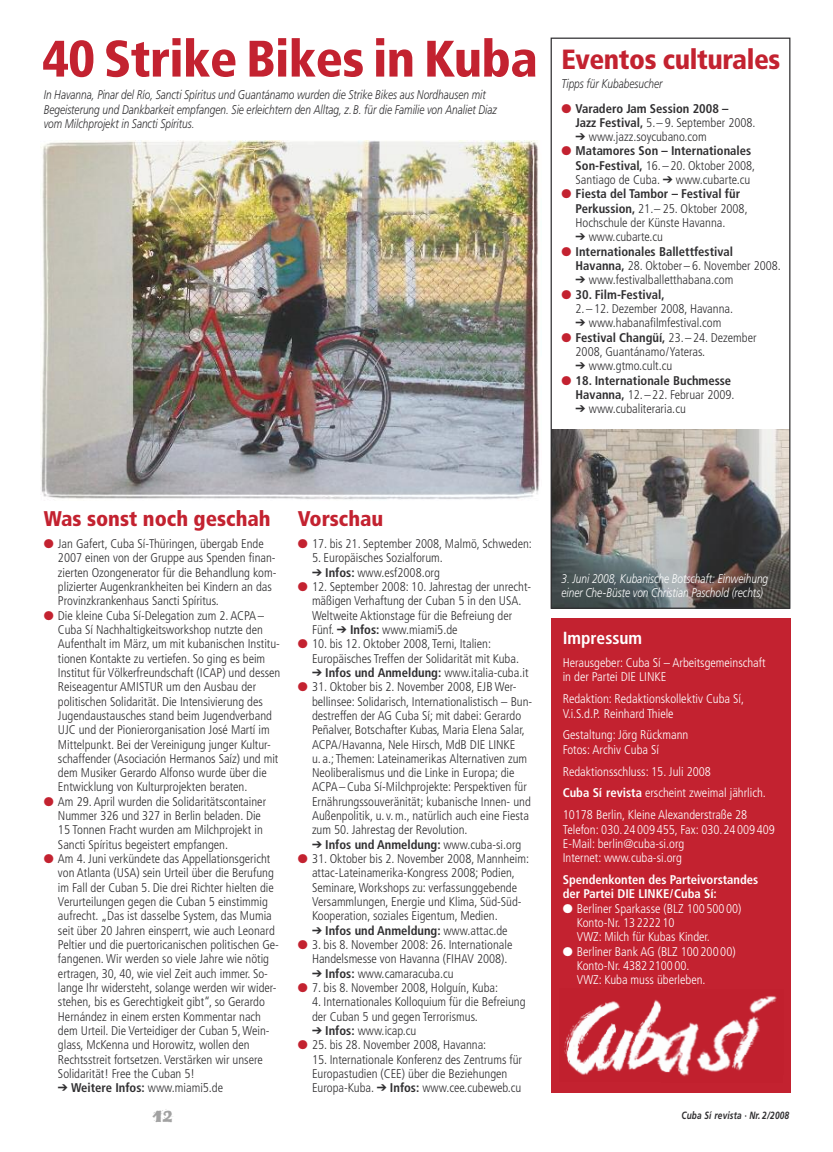
<style>
.page{position:relative;width:833px;height:1152px;background:#fff}
.page>*{position:absolute;margin:0;border:0;box-sizing:border-box;transform-origin:0 0}
.t1{font:900 condensed 51.25px "Frutiger";letter-spacing:-.01em;color:#c32230}
.t2{font:900 condensed 27.75px "Frutiger";letter-spacing:-.015em;color:#c32230}
.t3{font:900 condensed 21.25px "Frutiger";color:#c32230}
.t4{font:20px "Fajita ICG Mild";color:#a2a2a2}
.t5{font:700 condensed 17.5px "Frutiger";color:#fff}
.t6{font:300 condensed 12.62px/14.2px "Frutiger";color:#302f31}
.t7{font:300 condensed 12.62px/14.2px "Frutiger";color:#fff}
.t8{font:700 condensed 12.62px/14.4px "Frutiger";color:#302f31}
.t9{font:italic 300 12.62px/14.2px "Frutiger";color:#302f31;scale:.8 1}
.t10{font:italic 300 12.62px/14.2px "Frutiger";color:#fff;scale:.8 1}
.t11{font:700 condensed 12.62px/14.2px "Frutiger";color:#fff}
.t12{font:italic 700 10.5px "Frutiger";letter-spacing:.02em;color:#302f31;scale:.79 1}
.s1{color:#c32230}
.s2{font-weight:300}
.s3{font-family:"Carta";font-weight:400;font-stretch:normal;font-size:11.25px}
.s4{font-weight:700}
</style>
<div class="page">
<img style="left:41px;top:140px;width:499px;height:360px">
<div style="left:550px;top:618px;width:240px;height:474px;background:#c32230"></div>
<img style="left:564px;top:996px;width:213px;height:81px">
<img style="left:552px;top:429px;width:236px;height:178px">
<div style="left:550px;top:38px;width:240px;height:571px;border:1px solid #302f31"></div>
<h1 class="t1" style="left:42px;top:38px;width:497px">40 Strike Bikes in Kuba</h1>
<p class="t9" style="left:44px;top:89px;width:568px">In Havanna, Pinar del Río, Sancti Spíritus und Guantánamo wurden die Strike Bikes aus Nordhausen mit<br>Begeisterung und Dankbarkeit empfangen. Sie erleichtern den Alltag, z.B. für die Familie von Analiet Diaz vom Milchprojekt in Sancti Spíritus.</p>
<h2 class="t2" style="left:561px;top:48px;width:220px">Eventos culturales</h2>
<p class="t9" style="left:561px;top:78px;width:128px">Tipps für Kubabesucher</p>
<p class="t8" style="left:575px;top:102px;width:181px;text-indent:-14px"><span class="s1">●</span> Varadero Jam Session 2008 –<br>Jazz Festival, <span class="s2">5.– 9. September 2008.</span></p>
<p class="t6" style="left:575px;top:131px;width:133px"><span class="s3">-</span> www.jazz.soycubano.com</p>
<p class="t6" style="left:575px;top:145px;width:181px;text-indent:-14px"><span class="s1">●</span> <span class="s4">Matamores Son – Internationales<br>Son-Festival,</span> 16.–20. Oktober 2008,<br>Santiago de Cuba. <span class="s3">-</span> www.cubarte.cu</p>
<p class="t6" style="left:575px;top:188px;width:174px;text-indent:-14px"><span class="s1">●</span> <span class="s4">Fiesta del Tambor – Festival für<br>Perkussion,</span> 21.– 25. Oktober 2008,<br>Hochschule der Künste Havanna.</p>
<p class="t6" style="left:575px;top:231px;width:89px"><span class="s3">-</span> www.cubarte.cu</p>
<p class="t8" style="left:575px;top:245px;width:207px;text-indent:-14px"><span class="s1">●</span> Internationales Ballettfestival<br>Havanna, <span class="s2">28. Oktober– 6. November 2008.</span></p>
<p class="t6" style="left:575px;top:274px;width:159px"><span class="s3">-</span> www.festivalballetthabana.com</p>
<p class="t6" style="left:575px;top:288px;width:159px;text-indent:-14px"><span class="s1">●</span> <span class="s4">30. Film-Festival,<br></span>2.–12. Dezember 2008, Havanna.</p>
<p class="t6" style="left:575px;top:317px;width:147px"><span class="s3">-</span> www.habanafilmfestival.com</p>
<p class="t6" style="left:575px;top:331px;width:183px;text-indent:-14px"><span class="s1">●</span> <span class="s4">Festival Changüí,</span> 23. –24. Dezember<br>2008, Guantánamo/Yateras.</p>
<p class="t6" style="left:575px;top:360px;width:98px"><span class="s3">-</span> www.gtmo.cult.cu</p>
<p class="t8" style="left:561px;top:374px;width:175px;text-align:right"><span class="s1">●</span> 18. Internationale Buchmesse<br>Havanna, <span class="s2">12. –22. Februar 2009.</span></p>
<p class="t6" style="left:575px;top:403px;width:112px"><span class="s3">-</span> www.cubaliteraria.cu</p>
<h3 class="t3" style="left:44px;top:510px;width:228px">Was sonst noch geschah</h3>
<p class="t6" style="left:58px;top:537px;width:220px;text-indent:-14px"><span class="s1">●</span> Jan Gafert, Cuba Sí-Thüringen, übergab Ende 2007 einen von der Gruppe aus Spenden finan&shy;zierten Ozongenerator für die Behandlung kom&shy;plizierter Augenkrankheiten bei Kindern an das Provinzkrankenhaus Sancti Spíritus.</p>
<p class="t6" style="left:58px;top:609px;width:224px;text-indent:-14px"><span class="s1">●</span> Die kleine Cuba Sí-Delegation zum 2. ACPA– Cuba Sí Nachhaltigkeitsworkshop nutzte den Aufenthalt im März, um mit kubanischen Institu&shy;tionen Kontakte zu vertiefen. So ging es beim Institut für Völkerfreundschaft (ICAP) und dessen Reiseagentur AMISTUR um den Ausbau der politischen Solidarität. Die Intensivierung des Jugendaustausches stand beim Jugendverband UJC und der Pionierorganisation José Martí im Mittelpunkt. Bei der Vereinigung junger Kultur&shy;schaffender (Asociación Hermanos Saíz) und mit dem Musiker Gerardo Alfonso wurde über die Entwicklung von Kulturprojekten beraten.</p>
<p class="t6" style="left:58px;top:795px;width:210px;text-indent:-14px"><span class="s1">●</span> Am 29. April wurden die Solidaritätscontainer Nummer 326 und 327 in Berlin beladen. Die 15 Tonnen Fracht wurden am Milchprojekt in Sancti Spíritus begeistert empfangen.</p>
<p class="t6" style="left:58px;top:852px;width:222px;text-indent:-14px"><span class="s1">●</span> Am 4. Juni verkündete das Appellationsgericht von Atlanta (USA) sein Urteil über die Berufung im Fall der Cuban 5. Die drei Richter hielten die Verurteilungen gegen die Cuban 5 einstimmig aufrecht. „Das ist dasselbe System, das Mumia seit über 20 Jahren einsperrt, wie auch Leonard Peltier und die puertoricanischen politischen Ge&shy;fangenen. Wir werden so viele Jahre wie nötig ertragen, 30, 40, wie viel Zeit auch immer. So&shy;lange Ihr widersteht, solange werden wir wider&shy;stehen, bis es Gerechtigkeit gibt“, so Gerardo Hernández in einem ersten Kommentar nach dem Urteil. Die Verteidiger der Cuban 5,Wein&shy;glass, McKenna und Horowitz, wollen den Rechtsstreit fortsetzen. Verstärken wir unsere Solidarität! Free the Cuban 5!</p>
<p class="t8" style="left:58px;top:1081px;width:167px"><span class="s3">-</span> Weitere Infos: <span class="s2">www.miami5.de</span></p>
<h3 class="t3" style="left:298px;top:510px;width:87px">Vorschau</h3>
<p class="t6" style="left:298px;top:537px;width:236px"><span class="s1">●</span> 17. bis 21. September 2008, Malmö, Schweden:</p>
<p class="t6" style="left:312px;top:552px;width:132px">5. Europäisches Sozialforum.</p>
<p class="t6" style="left:312px;top:566px;width:129px"><span class="s3">-</span> <span class="s4">Infos:</span> www.esf2008.org</p>
<p class="t6" style="left:312px;top:580px;width:221px;text-indent:-14px"><span class="s1">●</span> 12. September 2008: 10. Jahrestag der unrecht&shy;mäßigen Verhaftung der Cuban 5 in den USA.<br>Weltweite Aktionstage für die Befreiung der Fünf. <span class="s3">-</span> <span class="s4">Infos:</span> www.miami5.de</p>
<p class="t6" style="left:312px;top:638px;width:209px;text-indent:-14px"><span class="s1">●</span> 10. bis 12. Oktober 2008, Terni, Italien:<br>Europäisches Treffen der Solidarität mit Kuba.</p>
<p class="t8" style="left:312px;top:666px;width:218px"><span class="s3">-</span> Infos und Anmeldung: <span class="s2">www.italia-cuba.it</span></p>
<p class="t6" style="left:312px;top:681px;width:222px;text-indent:-14px"><span class="s1">●</span> 31. Oktober bis 2. November 2008, EJB Wer&shy;bellinsee: Solidarisch, Internationalistisch – Bun&shy;destreffen der AG Cuba Sí; mit dabei: Gerardo Peñalver, Botschafter Kubas, Maria Elena Salar, ACPA/Havanna, Nele Hirsch, MdB DIE LINKE<br>u. a.; Themen: Lateinamerikas Alternativen zum Neoliberalismus und die Linke in Europa; die ACPA–Cuba Sí-Milchprojekte: Perspektiven für Ernährungssouveränität; kubanische Innen- und Außenpolitik, u.v.m., natürlich auch eine Fiesta zum 50. Jahrestag der Revolution.</p>
<p class="t8" style="left:312px;top:838px;width:211px"><span class="s3">-</span> Infos und Anmeldung: <span class="s2">www.cuba-si.org</span></p>
<p class="t6" style="left:312px;top:852px;width:218px;text-indent:-14px"><span class="s1">●</span> 31. Oktober bis 2. November 2008, Mannheim: attac-Lateinamerika-Kongress 2008; Podien, Seminare,Workshops zu: verfassunggebende Versammlungen, Energie und Klima, Süd-Süd-Kooperation, soziales Eigentum, Medien.</p>
<p class="t8" style="left:312px;top:924px;width:197px"><span class="s3">-</span> Infos und Anmeldung: <span class="s2">www.attac.de</span></p>
<p class="t6" style="left:312px;top:938px;width:202px;text-indent:-14px"><span class="s1">●</span> 3. bis 8. November 2008: 26. Internationale<br>Handelsmesse von Havanna (FIHAV 2008).</p>
<p class="t6" style="left:312px;top:967px;width:143px"><span class="s3">-</span> <span class="s4">Infos:</span> www.camaracuba.cu</p>
<p class="t6" style="left:298px;top:981px;width:202px"><span class="s1">●</span> 7. bis 8. November 2008, Holguín, Kuba:</p>
<p class="t6" style="left:312px;top:995px;width:215px">4. Internationales Kolloquium für die Befreiung der Cuban 5 und gegen Terrorismus.</p>
<p class="t6" style="left:312px;top:1024px;width:106px"><span class="s3">-</span> <span class="s4">Infos:</span> www.icap.cu</p>
<p class="t6" style="left:298px;top:1038px;width:190px"><span class="s1">●</span> 25. bis 28. November 2008, Havanna:</p>
<p class="t6" style="left:312px;top:1053px;width:212px">15. Internationale Konferenz des Zentrums für<br>Europastudien (CEE) über die Beziehungen<br>Europa-Kuba. <span class="s3">-</span> <span class="s4">Infos:</span> www.cee.cubeweb.cu</p>
<p class="t10" style="left:561px;top:572px;width:260px">3. Juni 2008, Kubanische Botschaft: Einweihung einer Che-Büste von Christian Paschold (rechts)</p>
<h3 class="t5" style="left:563px;top:631px;width:81px">Impressum</h3>
<p class="t7" style="left:563px;top:656px;width:204px">Herausgeber: Cuba Sí – Arbeitsgemeinschaft in der Partei DIE LINKE</p>
<p class="t7" style="left:563px;top:693px;width:183px">Redaktion: Redaktionskollektiv Cuba Sí,<br>V.i.S.d.P. Reinhard Thiele</p>
<p class="t7" style="left:563px;top:729px;width:127px">Gestaltung: Jörg Rückmann<br>Fotos: Archiv Cuba Sí</p>
<p class="t7" style="left:563px;top:761px;width:205px;line-height:21.8px">Redaktionsschluss: 15. Juli 2008<br><span class="s4">Cuba Sí revista</span> erscheint zweimal jährlich.<br>10178 Berlin, Kleine Alexanderstraße 28</p>
<p class="t7" style="left:563px;top:823px;width:214px">Telefon: 030.24 009 455, Fax: 030.24 009 409<br>E-Mail: berlin@cuba-si.org<br>Internet: www.cuba-si.org</p>
<p class="t11" style="left:563px;top:873px;width:197px">Spendenkonten des Parteivorstandes der Partei DIE LINKE/Cuba Sí:</p>
<p class="t7" style="left:577px;top:902px;width:166px;text-indent:-14px">● Berliner Sparkasse (BLZ 100 500 00)<br>Konto-Nr. 13 2222 10<br>VWZ: Milch für Kubas Kinder.</p>
<p class="t7" style="left:577px;top:945px;width:160px;text-indent:-14px">● Berliner Bank AG (BLZ 100 200 00)<br>Konto-Nr. 4382 2100 00.<br>VWZ: Kuba muss überleben.</p>
<h3 class="t4" style="left:152px;top:1103px;width:22px">12</h3>
<p class="t12" style="left:681px;top:1111px;width:138px">Cuba Sí revista · Nr. 2/2008</p>
</div>
